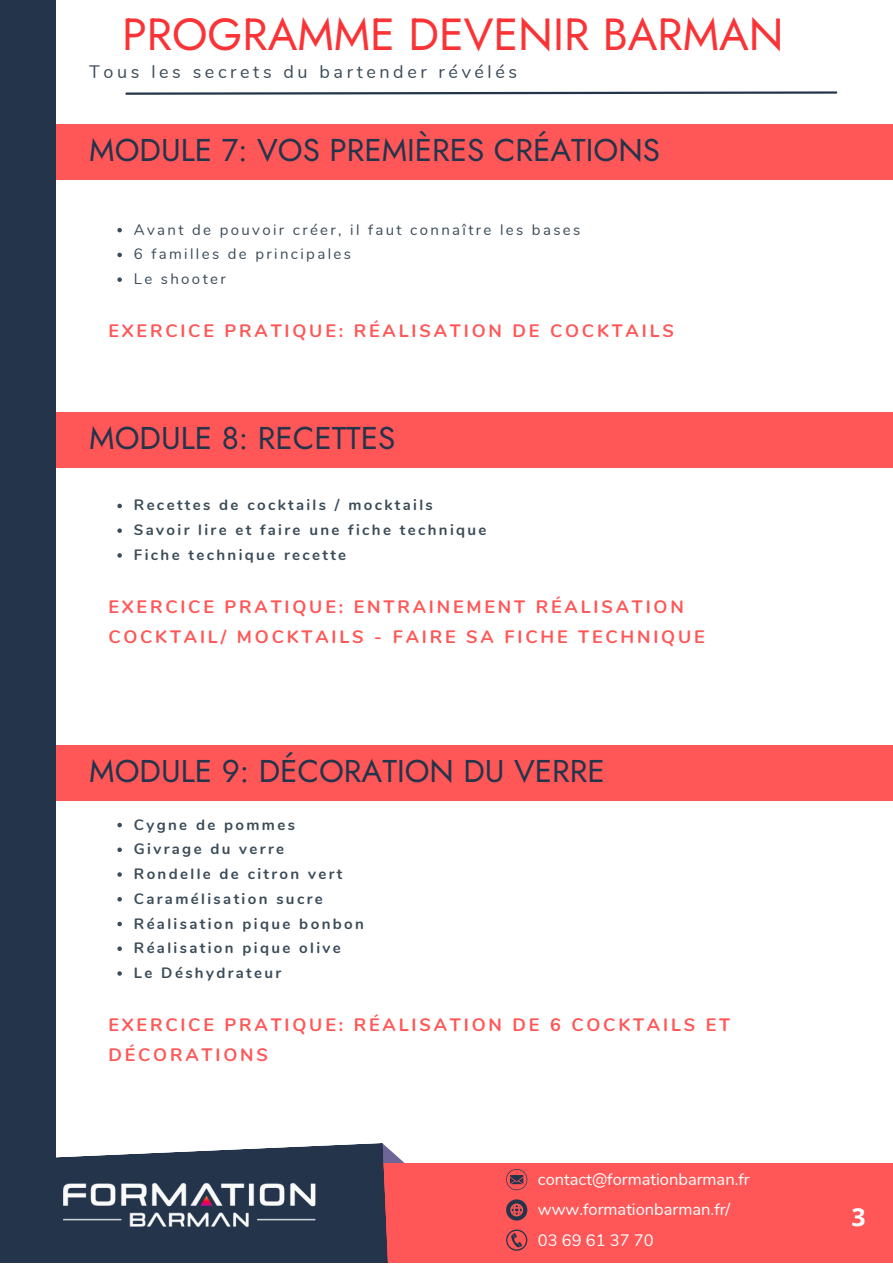
<style>
.page{position:relative;width:893px;height:1264px;background:#fff}
.page>*{position:absolute;margin:0;border:0;box-sizing:border-box;transform-origin:0 0}
.t1{font:45px "Jost";color:#fa3336}
.t2{font:31.5px "Jost";color:#24344b}
.t3{font:700 24.9px "Open Sans";color:#fff}
.t4{font:700 18px/30.3px "Nunito";letter-spacing:.16em;color:#ff5757}
.t5{font:18px "Nunito";letter-spacing:.2em;color:#3b4b58}
.t6{font:16.5px "Nunito";color:#fff}
.t7{font:700 15px "Nunito";letter-spacing:.16em;color:#3b4b58}
.t8{font:15px "Nunito";letter-spacing:.16em;color:#3b4b58}
</style>
<div class="page">
<svg style="left:389px;top:1149px;width:15px;height:13px"></svg>
<div style="left:362px;top:1162px;width:530px;height:100px;background:#ff5757"></div>
<svg style="left:0;top:1143px;width:389px;height:119px;fill:#24344b"></svg>
<img style="left:56px;top:1179px;width:265px;height:53px">
<svg style="left:506px;top:1169px;width:21px;height:21px"></svg>
<svg style="left:506px;top:1199px;width:21px;height:21px"></svg>
<svg style="left:506px;top:1229px;width:21px;height:21px"></svg>
<div style="left:0;top:0;width:56px;height:1162px;background:#24344b"></div>
<svg style="left:125px;top:91px;width:713px;height:4px"></svg>
<svg style="left:117px;top:228px;width:5px;height:4px"></svg>
<svg style="left:117px;top:253px;width:5px;height:4px"></svg>
<svg style="left:117px;top:277px;width:5px;height:5px"></svg>
<div style="left:56px;top:124px;width:836px;height:56px;background:#ff5757"></div>
<div style="left:56px;top:412px;width:836px;height:56px;background:#ff5757"></div>
<svg style="left:117px;top:503px;width:5px;height:5px"></svg>
<svg style="left:117px;top:528px;width:5px;height:5px"></svg>
<svg style="left:117px;top:553px;width:5px;height:4px"></svg>
<div style="left:56px;top:745px;width:836px;height:56px;background:#ff5757"></div>
<svg style="left:117px;top:822px;width:5px;height:5px"></svg>
<svg style="left:117px;top:847px;width:5px;height:5px"></svg>
<svg style="left:117px;top:872px;width:5px;height:4px"></svg>
<svg style="left:117px;top:897px;width:5px;height:4px"></svg>
<svg style="left:117px;top:921px;width:5px;height:5px"></svg>
<svg style="left:117px;top:946px;width:5px;height:5px"></svg>
<svg style="left:117px;top:971px;width:5px;height:4px"></svg>
<p class="t1" style="left:122px;top:2px;width:663px">PROGRAMME DEVENIR BARMAN</p>
<p class="t5" style="left:89px;top:60px;width:429px">Tous les secrets du bartender révélés</p>
<p class="t2" style="left:89px;top:127px;width:572px">MODULE 7: VOS PREMIÈRES CRÉATIONS</p>
<p class="t8" style="left:134px;top:219px;width:448px">Avant de pouvoir créer, il faut connaître les bases</p>
<p class="t8" style="left:134px;top:244px;width:219px">6 familles de principales</p>
<p class="t8" style="left:134px;top:269px;width:93px">Le shooter</p>
<p class="t4" style="left:108px;top:316px;width:567px">EXERCICE PRATIQUE: RÉALISATION DE COCKTAILS</p>
<p class="t2" style="left:89px;top:415px;width:308px">MODULE 8: RECETTES</p>
<p class="t7" style="left:134px;top:495px;width:300px">Recettes de cocktails / mocktails</p>
<p class="t7" style="left:134px;top:520px;width:354px">Savoir lire et faire une fiche technique</p>
<p class="t7" style="left:134px;top:544px;width:214px">Fiche technique recette</p>
<p class="t4" style="left:108px;top:591px;width:597px">EXERCICE PRATIQUE: ENTRAINEMENT RÉALISATION<br>COCKTAIL/ MOCKTAILS - FAIRE SA FICHE TECHNIQUE</p>
<p class="t2" style="left:89px;top:748px;width:517px">MODULE 9: DÉCORATION DU VERRE</p>
<p class="t7" style="left:134px;top:814px;width:163px">Cygne de pommes</p>
<p class="t7" style="left:134px;top:839px;width:152px">Givrage du verre</p>
<p class="t7" style="left:134px;top:863px;width:210px">Rondelle de citron vert</p>
<p class="t7" style="left:134px;top:888px;width:190px">Caramélisation sucre</p>
<p class="t7" style="left:134px;top:913px;width:231px">Réalisation pique bonbon</p>
<p class="t7" style="left:134px;top:938px;width:208px">Réalisation pique olive</p>
<p class="t7" style="left:134px;top:962px;width:149px">Le Déshydrateur</p>
<p class="t4" style="left:108px;top:1009px;width:623px">EXERCICE PRATIQUE: RÉALISATION DE 6 COCKTAILS ET<br>DÉCORATIONS</p>
<p class="t6" style="left:537px;top:1168px;width:213px">contact@formationbarman.fr</p>
<p class="t6" style="left:537px;top:1198px;width:194px">www.formationbarman.fr/</p>
<p class="t6" style="left:537px;top:1228px;width:117px">03 69 61 37 70</p>
<p class="t3" style="left:851px;top:1199px;width:16px">3</p>
</div>
